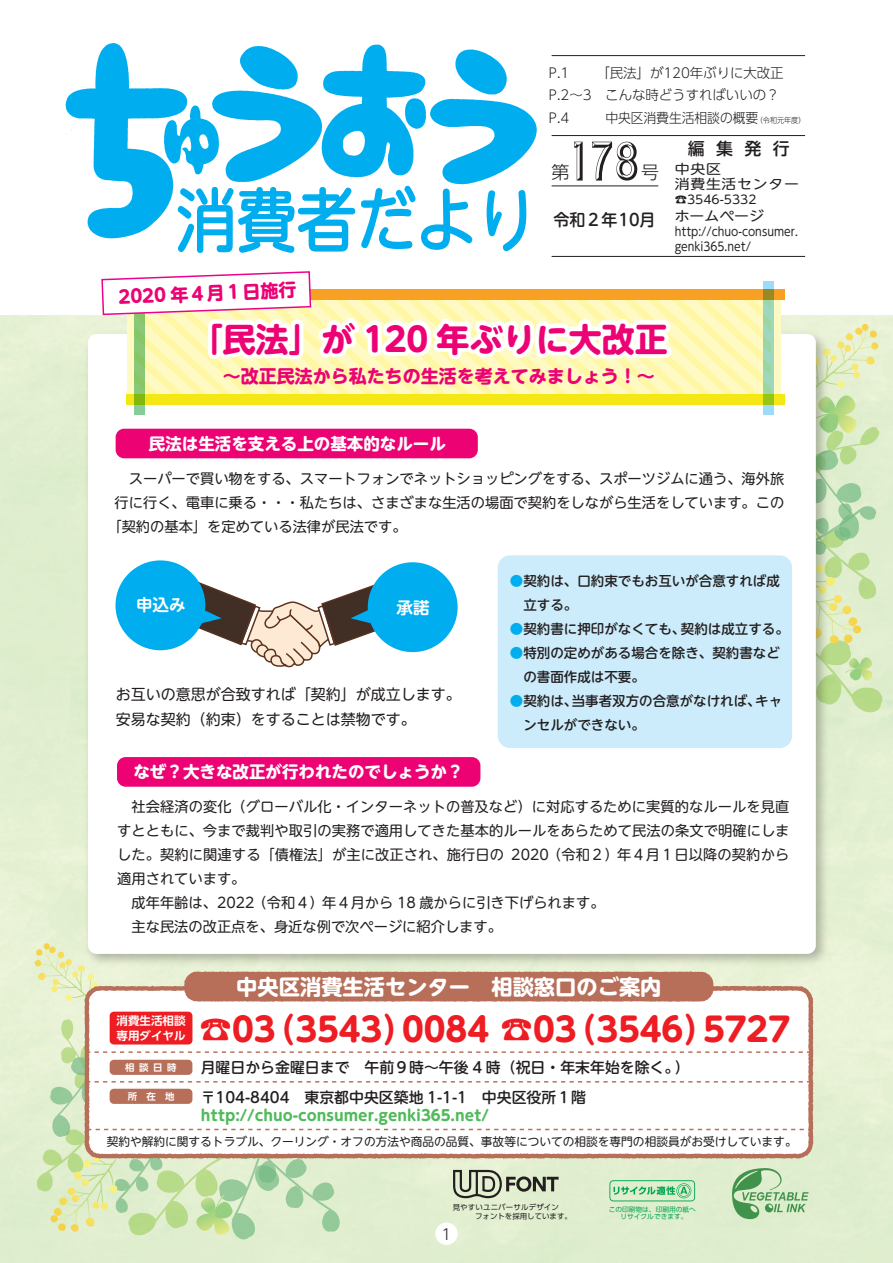
<style>
.page{position:relative;width:893px;height:1263px;background:#e2efd0}
.page>*{position:absolute;margin:0;border:0;box-sizing:border-box;transform-origin:0 0}
.t1{font:68.85px "UD Shin M Go Pro";color:#00aeef;scale:.87 1}
.t2{font:58.5px "DC Crystal Std W5";color:#231f20;scale:.88 1}
.t3{font:700 33px "UD Shin M Go Pro";color:#ee1d23}
.t4{font:700 33px "UD Shin M Go Pro";color:#ed0274}
.t5{font:700 21.3px "UD Shin M Go Pro";color:#fff}
.t6{font:700 18px "UD Shin M Go Pro";color:#ed0274}
.t7{font:300 18px "UD Shin Go Pro";color:#231f20;scale:.9 1}
.t8{font:300 18px "UD Shin Go Pro";color:#231f20}
.t9{font:500 16.95px "UD Shin M Go Pro";color:#231f20}
.t10{font:700 16.5px "UD Shin M Go Pro";color:#fff}
.t11{font:500 16.5px "UD Shin M Go Pro";color:#231f20}
.t12{font:700 16.5px "UD Shin M Go Pro De";color:#fff}
.t13{font:15px/25.5px "UD Shin M Go Pro";color:#231f20}
.t14{font:300 15px "UD Shin Go Pro";color:#231f20}
.t15{font:500 14.85px "UD Shin M Go Pro";color:#231f20}
.t16{font:700 14.85px "UD Shin M Go Pro";color:#51ba5b}
.t17{font:14.25px/24px "UD Shin M Go Pro";color:#231f20;text-align:right}
.t18{font:500 13.5px/24px "UD Shin M Go Pro";color:#231f20}
.t19{font:300 13.5px "UD Shin Go Pro";letter-spacing:-.005em;color:#231f20}
.t20{font:300 13.5px "UD Shin Go Pro";letter-spacing:-.005em;color:#231f20;scale:.95 1}
.t21{font:13.35px/15px "UD Shin M Go Pro";letter-spacing:.05em;color:#231f20;scale:1.11 1}
.t22{font:12px/15px "UD Shin M Go Pro";color:#231f20;scale:.89 1}
.t23{font:12px "UD Shin M Go Pro";color:#231f20}
.t24{font:11.7px "UD Shin M Go Pro";color:#231f20}
.t25{font:700 11.55px/15px "UD Shin Go Pro De";color:#fff}
.t26{font:700 9.3px "UD Shin Go Pro De";color:#fff}
.t27{font:7.5px/9.6px "UD Shin Go Pro";letter-spacing:.02em;color:#231f20}
.t28{font:300 7.5px "UD Shin Go Pro";letter-spacing:-.005em;color:#231f20;scale:.95 1}
.t29{font:6.75px/7.6px "UD Shin Go Pro";color:#00a54f;text-align:center}
.s1{color:#00aeef}
</style>
<div class="page">
<div style="left:0;top:0;width:893px;height:315px;background:#fff"></div>
<hr style="left:552px;top:55px;width:253px;height:1px;background:#231f20">
<hr style="left:552px;top:135px;width:253px;height:1px;background:#231f20">
<hr style="left:552px;top:256px;width:253px;height:1px;background:#231f20">
<hr style="left:552px;top:186px;width:106px;height:1px;background:#231f20">
<img style="left:65px;top:43px;width:472px;height:196px">
<svg style="left:177px;top:185px;width:296px;height:68px"></svg>
<svg style="left:486px;top:155px;width:41px;height:97px"></svg>
<svg style="left:35px;top:943px;width:775px;height:296px"></svg>
<div style="left:435px;top:1222px;width:23px;height:23px;background:#fff;border-radius:50%"></div>
<svg style="left:833px;top:324px;width:49px;height:388px"></svg>
<img style="left:79px;top:334px;width:754px;height:637px">
<div style="left:88px;top:334px;width:728px;height:620px;background:#fff;border-radius:8px"></div>
<div style="left:498px;top:555px;width:294px;height:193px;background:#ccecfb;border-radius:12px"></div>
<svg style="left:144px;top:300px;width:620px;height:94px;background:#fef8b7"></svg>
<div style="left:126px;top:290px;width:659px;height:10px;background:#f8a024"></div>
<div style="left:126px;top:394px;width:659px;height:11px;background:#f5e616"></div>
<svg style="left:134px;top:387px;width:10px;height:27px"></svg>
<svg style="left:764px;top:281px;width:10px;height:133px"></svg>
<svg style="left:101px;top:271px;width:574px;height:116px"></svg>
<div style="left:117px;top:757px;width:363px;height:30px;background:#ed0274;border-radius:9px"></div>
<div style="left:116px;top:429px;width:362px;height:29px;background:#ed0274;border-radius:9px"></div>
<div style="left:368px;top:562px;width:90px;height:90px;background:#00aeef;border-radius:50%"></div>
<div style="left:115px;top:560px;width:90px;height:90px;background:#00aeef;border-radius:50%"></div>
<svg style="left:192px;top:576px;width:190px;height:92px"></svg>
<p class="t19" style="left:549px;top:62px;width:22px">P.1</p>
<p class="t19" style="left:583px;top:62px;width:202px">　「民法」が120年ぶりに大改正</p>
<h1 class="t1" style="left:177px;top:164px;width:415px">消費者だより</h1>
<p class="t6" style="left:118px;top:282px;width:180px;rotate:-2deg">2020 年４月１日施行</p>
<p class="t19" style="left:549px;top:84px;width:44px">P.2～3</p>
<p class="t19" style="left:549px;top:107px;width:22px">P.4</p>
<p class="t19" style="left:605px;top:84px;width:176px">こんな時どうすればいいの?</p>
<p class="t20" style="left:605px;top:107px;width:162px">中央区消費生活相談の概要</p>
<p class="t28" style="left:756px;top:114px;width:54px">（令和元年度(</p>
<h2 class="t2" style="left:564px;top:128px;width:90px">178</h2>
<p class="t8" style="left:552px;top:158px;width:19px">第</p>
<p class="t7" style="left:603px;top:158px;width:64px">　　号</p>
<p class="t11" style="left:554px;top:206px;width:103px">令和２年10月</p>
<p class="t9" style="left:688px;top:135px;width:19px">編</p>
<p class="t9" style="left:716px;top:135px;width:19px">集</p>
<p class="t9" style="left:745px;top:135px;width:19px">発</p>
<p class="t9" style="left:773px;top:135px;width:19px">行</p>
<p class="t21" style="left:675px;top:161px;width:113px">中央区<br>消費生活センター</p>
<p class="t23" style="left:675px;top:190px;width:83px">☎3546-5332</p>
<p class="t21" style="left:675px;top:207px;width:82px">ホームページ</p>
<p class="t22" style="left:675px;top:223px;width:140px">http://chuo-consumer. genki365.net/</p>
<h3 class="t4" style="left:190px;top:312px;width:479px">「民法」が 120 年ぶりに大改正</h3>
<p class="t6" style="left:223px;top:361px;width:433px">～改正民法から私たちの生活を考えてみましょう!~</p>
<p class="t10" style="left:149px;top:430px;width:299px">民法は生活を支える上の基本的なルール</p>
<p class="t17" style="left:115px;top:466px;width:671px">　スーパーで買い物をする、スマートフォンでネットショッピングをする、スポーツジムに通う、海外旅</p>
<p class="t17" style="left:115px;top:490px;width:671px">行に行く、電車に乗る・・・私たちは、さまざまな生活の場面で契約をしながら生活をしています。この</p>
<p class="t17" style="left:107px;top:514px;width:301px">「契約の基本」を定めている法律が民法です。</p>
<p class="t12" style="left:136px;top:592px;width:51px">申込み</p>
<p class="t12" style="left:397px;top:594px;width:34px">承諾</p>
<p class="t13" style="left:116px;top:680px;width:346px">お互いの意思が合致すれば「契約」が成立します。安易な契約（約束）をすることは禁物です。</p>
<p class="t10" style="left:133px;top:758px;width:331px">なぜ？大きな改正が行われたのでしょうか?</p>
<p class="t18" style="left:510px;top:568px;width:272px"><span class="s1">●</span>契約は、口約束でもお互いが合意すれば成</p>
<p class="t18" style="left:523px;top:592px;width:55px">立する。</p>
<p class="t18" style="left:681px;top:616px;width:110px">契約は成立する。</p>
<p class="t18" style="left:510px;top:616px;width:177px"><span class="s1">●</span>契約書に押印がなくても、</p>
<p class="t18" style="left:510px;top:640px;width:272px"><span class="s1">●</span>特別の定めがある場合を除き、契約書など</p>
<p class="t18" style="left:523px;top:664px;width:123px">の書面作成は不要。</p>
<p class="t18" style="left:755px;top:688px;width:29px">キャ</p>
<p class="t18" style="left:572px;top:688px;width:190px">当事者双方の合意がなければ、</p>
<p class="t18" style="left:523px;top:688px;width:123px;text-indent:-14px"><span class="s1">●</span>契約は、<br>ンセルができない。</p>
<p class="t17" style="left:117px;top:794px;width:674px">　社会経済の変化（グローバル化・インターネットの普及など）に対応するために実質的なルールを見直すとともに、今まで裁判や取引の実務で適用してきた基本的ルールをあらためて民法の条文で明確にしま<br>2020（令和２）年４月１日以降の契約から</p>
<p class="t17" style="left:117px;top:842px;width:489px;text-align:left">した。契約に関連する「債権法」が主に改正され、施行日の<br>適用されています。<br>　成年年齢は、2022（令和４）年４月から 18 歳からに引き下げられます。　主な民法の改正点を、身近な例で次ページに紹介します。</p>
<h3 class="t5" style="left:236px;top:969px;width:427px">中央区消費生活センター　相談窓口のご案内</h3>
<p class="t25" style="left:117px;top:1013px;width:70px">消費生活相談専用ダイヤル</p>
<p class="t26" style="left:167px;top:1060px;width:11px">時</p>
<p class="t26" style="left:125px;top:1060px;width:11px">相</p>
<p class="t26" style="left:139px;top:1060px;width:11px">談</p>
<p class="t26" style="left:153px;top:1060px;width:11px">日</p>
<h3 class="t3" style="left:199px;top:1003px;width:78px">☎03</h3>
<h3 class="t3" style="left:262px;top:1003px;width:154px">)3543(</h3>
<h3 class="t3" style="left:402px;top:1003px;width:176px">0084 ☎03</h3>
<h3 class="t3" style="left:563px;top:1003px;width:154px">)3546(</h3>
<p class="t15" style="left:201px;top:1055px;width:480px">月曜日から金曜日まで　午前９時～午後 4 時（祝日・年末年始を除く。</p>
<p class="t15" style="left:675px;top:1055px;width:16px">(</p>
<h3 class="t3" style="left:703px;top:1003px;width:88px">5727</h3>
<p class="t26" style="left:128px;top:1089px;width:11px">所</p>
<p class="t26" style="left:146px;top:1089px;width:11px">在</p>
<p class="t26" style="left:165px;top:1089px;width:11px">地</p>
<p class="t15" style="left:201px;top:1085px;width:387px">〒104-8404　東京都中央区築地 1-1-1　中央区役所１階</p>
<p class="t16" style="left:201px;top:1103px;width:290px">http://chuo-consumer.genki365.net/</p>
<p class="t24" style="left:107px;top:1132px;width:691px">契約や解約に関するトラブル、クーリング・オフの方法や商品の品質、事故等についての相談を専門の相談員がお受けしています。</p>
<p class="t27" style="left:475px;top:1202px;width:98px;text-indent:-22px">見やすいユニバーサルデザイン<br>フォントを採用しています。</p>
<p class="t29" style="left:609px;top:1205px;width:89px">この印刷物は、印刷用の紙へリサイクルできます。</p>
<p class="t14" style="left:441px;top:1222px;width:11px">1</p>
</div>
